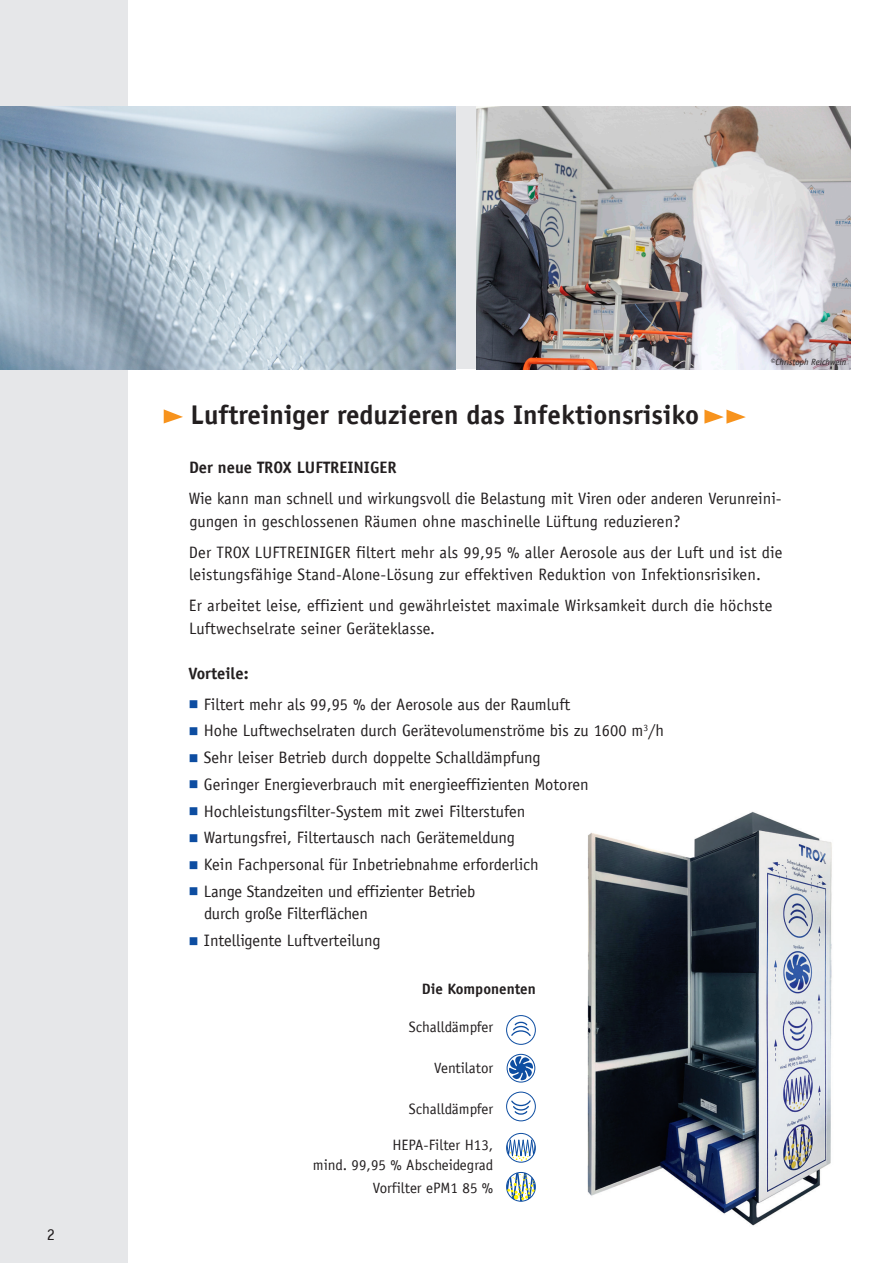
<style>
.page{position:relative;width:893px;height:1263px;background:#fff}
.page>*{position:absolute;margin:0;border:0;box-sizing:border-box;transform-origin:0 0}
.t1{font:700 27px "TROX Officina Sans";color:#231f20}
.t2{font:16.5px/22.5px "TROX Officina Sans";color:#231f20}
.t3{font:700 16.5px "TROX Officina Sans";color:#231f20}
.t4{font:15px/19.5px "TROX Officina Sans";color:#231f20;text-align:right}
.t5{font:700 15px "TROX Officina Sans";color:#231f20}
.t6{font:italic 9px "TROX Officina Sans";color:#231f20}
.s1{font-family:"Minion Pro";font-size:27px;color:#0d4da1}
</style>
<div class="page">
<div style="left:0;top:0;width:128px;height:1263px;background:#e6e7e9"></div>
<div style="left:0;top:106px;width:850px;height:263px;background:#e6e7e9"></div>
<img style="left:476px;top:106px;width:374px;height:263px">
<img style="left:0;top:106px;width:455px;height:263px">
<svg style="left:164px;top:409px;width:19px;height:14px"></svg>
<svg style="left:704px;top:410px;width:42px;height:14px"></svg>
<img style="left:587px;top:811px;width:245px;height:415px">
<div style="left:507px;top:1054px;width:28px;height:28px;border:1px solid #0d4da1;border-radius:50%"></div>
<svg style="left:509px;top:1056px;width:24px;height:24px"></svg>
<div style="left:516px;top:1063px;width:10px;height:10px;background:#0d4da1;border-radius:50%"></div>
<div style="left:506px;top:1172px;width:30px;height:30px;border:1px solid #0d4da1;border-radius:50%"></div>
<svg style="left:507px;top:1172px;width:28px;height:29px"></svg>
<svg style="left:507px;top:1133px;width:28px;height:29px"></svg>
<div style="left:506px;top:1133px;width:30px;height:30px;border:1px solid #0d4da1;border-radius:50%"></div>
<svg style="left:507px;top:1139px;width:28px;height:23px"></svg>
<svg style="left:507px;top:1092px;width:28px;height:29px"></svg>
<div style="left:506px;top:1091px;width:30px;height:30px;border:1px solid #0d4da1;border-radius:50%"></div>
<svg style="left:510px;top:1099px;width:22px;height:16px"></svg>
<svg style="left:507px;top:1015px;width:28px;height:29px"></svg>
<div style="left:506px;top:1015px;width:30px;height:30px;border:1px solid #0d4da1;border-radius:50%"></div>
<svg style="left:510px;top:1021px;width:22px;height:16px"></svg>
<p class="t2" style="left:47px;top:1223px;width:10px">2</p>
<p class="t6" style="left:770px;top:357px;width:77px">©Christoph Reichwein</p>
<p class="t1" style="left:191px;top:398px;width:510px">Luftreiniger reduzieren das Infektionsrisiko</p>
<p class="t3" style="left:189px;top:457px;width:209px">Der neue TROX LUFTREINIGER</p>
<p class="t2" style="left:189px;top:487px;width:595px">Wie kann man schnell und wirkungsvoll die Belastung mit Viren oder anderen Verunreini&shy;gungen in geschlossenen Räumen ohne maschinelle Lüftung reduzieren?</p>
<p class="t2" style="left:189px;top:541px;width:595px">Der TROX LUFTREINIGER filtert mehr als 99,95 % aller Aerosole aus der Luft und ist die leistungsfähige Stand-Alone-Lösung zur effektiven Reduktion von Infektionsrisiken.</p>
<p class="t2" style="left:189px;top:594px;width:585px">Er arbeitet leise, effizient und gewährleistet maximale Wirksamkeit durch die höchste<br>Luftwechselrate seiner Geräteklasse.</p>
<p class="t3" style="left:188px;top:663px;width:62px">Vorteile:</p>
<p class="t2" style="left:188px;top:693px;width:384px"><span class="s1">■</span> Filtert mehr als 99,95 % der Aerosole aus der Raumluft</p>
<p class="t2" style="left:188px;top:720px;width:478px"><span class="s1">■</span> Hohe Luftwechselraten durch Gerätevolumenströme bis zu 1600 m<sup>3</sup>/h</p>
<p class="t2" style="left:188px;top:746px;width:354px"><span class="s1">■</span> Sehr leiser Betrieb durch doppelte Schalldämpfung</p>
<p class="t2" style="left:188px;top:773px;width:402px"><span class="s1">■</span> Geringer Energieverbrauch mit energieeffizienten Motoren</p>
<p class="t2" style="left:188px;top:800px;width:339px"><span class="s1">■</span> Hochleistungsfilter-System mit zwei Filterstufen</p>
<p class="t2" style="left:188px;top:827px;width:329px"><span class="s1">■</span> Wartungsfrei, Filtertausch nach Gerätemeldung</p>
<p class="t2" style="left:188px;top:853px;width:352px"><span class="s1">■</span> Kein Fachpersonal für Inbetriebnahme erforderlich</p>
<p class="t2" style="left:204px;top:880px;width:273px;text-indent:-16px"><span class="s1">■</span> Lange Standzeiten und effizienter Betrieb durch große Filterflächen</p>
<p class="t2" style="left:188px;top:929px;width:194px"><span class="s1">■</span> Intelligente Luftverteilung</p>
<p class="t5" style="left:422px;top:979px;width:115px">Die Komponenten</p>
<p class="t4" style="left:409px;top:1017px;width:86px">Schalldämpfer</p>
<p class="t4" style="left:434px;top:1058px;width:61px">Ventilator</p>
<p class="t4" style="left:409px;top:1099px;width:86px">Schalldämpfer</p>
<p class="t4" style="left:313px;top:1135px;width:182px">HEPA-Filter H13,<br>mind. 99,95 % Abscheidegrad</p>
<p class="t4" style="left:373px;top:1178px;width:122px">Vorfilter ePM1 85 %</p>
</div>
